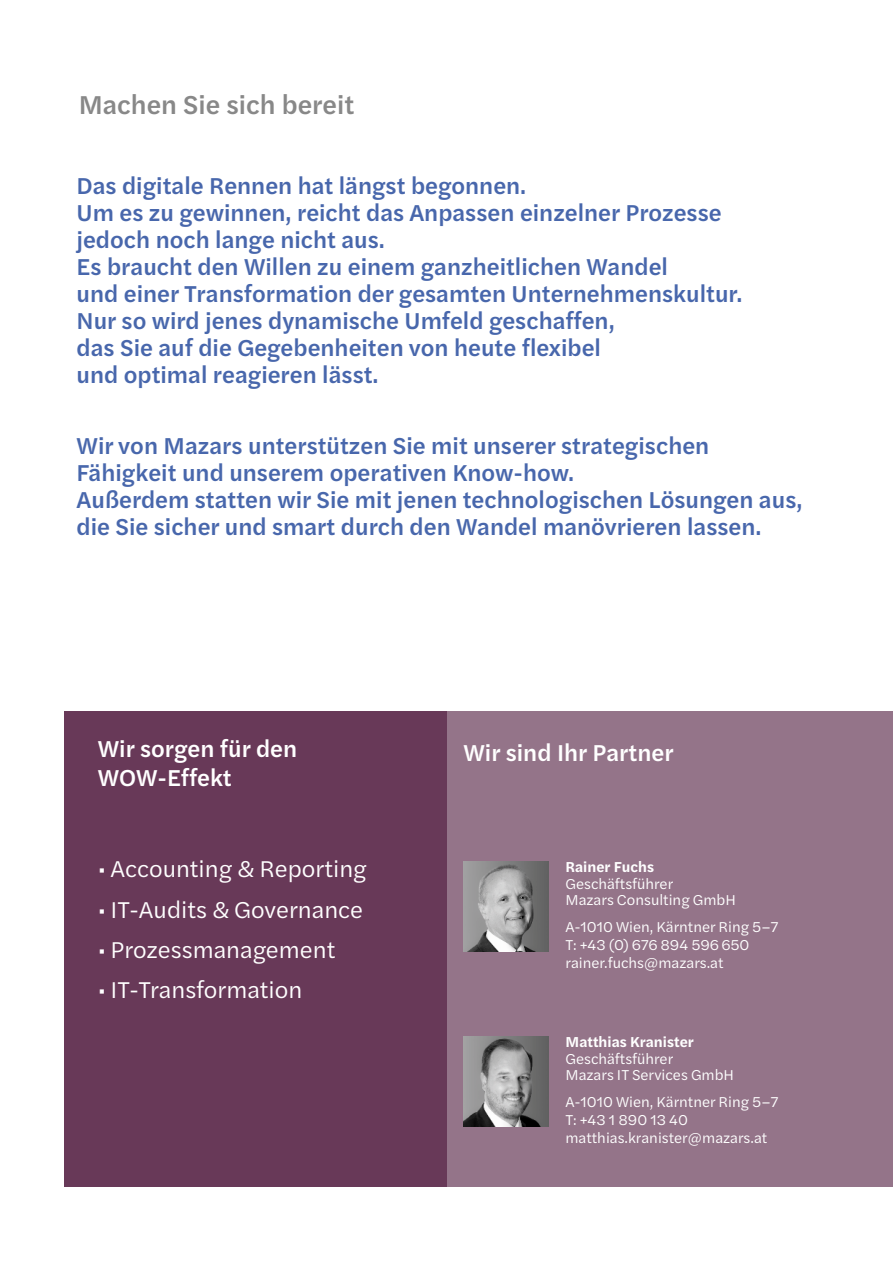
<style>
.page{position:relative;width:893px;height:1263px;background:#fff}
.page>*{position:absolute;margin:0;border:0;box-sizing:border-box;transform-origin:0 0}
.t1{font:500 27px "Halyard Text";color:#888}
.t2{font:500 24px/27px "Halyard Text";color:#4867ac}
.t3{font:24px "Halyard Text";color:#fff}
.t4{font:500 24px/28.5px "Halyard Text";color:#fff}
.t5{font:15px/18px "Halyard Text";color:#fff}
.t6{font:600 15px "Halyard Text";color:#fff}
</style>
<div class="page">
<div style="left:446px;top:711px;width:447px;height:475px;background:#947489"></div>
<div style="left:64px;top:711px;width:382px;height:475px;background:#683958"></div>
<img style="left:463px;top:1036px;width:85px;height:90px">
<img style="left:463px;top:861px;width:85px;height:90px">
<p class="t1" style="left:79px;top:85px;width:277px">Machen Sie sich bereit</p>
<p class="t2" style="left:77px;top:171px;width:667px">Das digitale Rennen hat längst begonnen.<br>Um es zu gewinnen, reicht das Anpassen einzelner Prozesse jedoch noch lange nicht aus.<br>Es braucht den Willen zu einem ganzheitlichen Wandel<br>und einer Transformation der gesamten Unternehmenskultur.<br>Nur so wird jenes dynamische Umfeld geschaffen,<br>das Sie auf die Gegebenheiten von heute flexibel<br>und optimal reagieren lässt.</p>
<p class="t2" style="left:77px;top:431px;width:727px">Wir von Mazars unterstützen Sie mit unserer strategischen Fähigkeit und unserem operativen Know-how.<br>Außerdem statten wir Sie mit jenen technologischen Lösungen aus, die Sie sicher und smart durch den Wandel manövrieren lassen.</p>
<p class="t4" style="left:98px;top:734px;width:201px">Wir sorgen für den<br>WOW-Effekt</p>
<p class="t4" style="left:463px;top:737px;width:212px">Wir sind Ihr Partner</p>
<p class="t3" style="left:98px;top:852px;width:270px">• Accounting &amp; Reporting</p>
<p class="t3" style="left:98px;top:892px;width:267px">• IT-Audits &amp; Governance</p>
<p class="t3" style="left:98px;top:932px;width:239px">• Prozessmanagement</p>
<p class="t3" style="left:98px;top:973px;width:206px">• IT-Transformation</p>
<p class="t6" style="left:566px;top:856px;width:90px">Rainer Fuchs</p>
<p class="t5" style="left:566px;top:874px;width:172px;line-height:16.5px">Geschäftsführer<br>Mazars Consulting GmbH</p>
<p class="t5" style="left:566px;top:917px;width:214px">A-1010 Wien, Kärntner Ring 5–7<br>T: +43 (0) 676 894 596 650 rainer.fuchs@mazars.at</p>
<p class="t6" style="left:566px;top:1031px;width:130px">Matthias Kranister</p>
<p class="t5" style="left:566px;top:1050px;width:170px;line-height:16.5px">Geschäftsführer<br>Mazars IT Services GmbH</p>
<p class="t5" style="left:566px;top:1092px;width:214px">A-1010 Wien, Kärntner Ring 5–7<br>T: +43 1 890 13 40 matthias.kranister@mazars.at</p>
</div>
